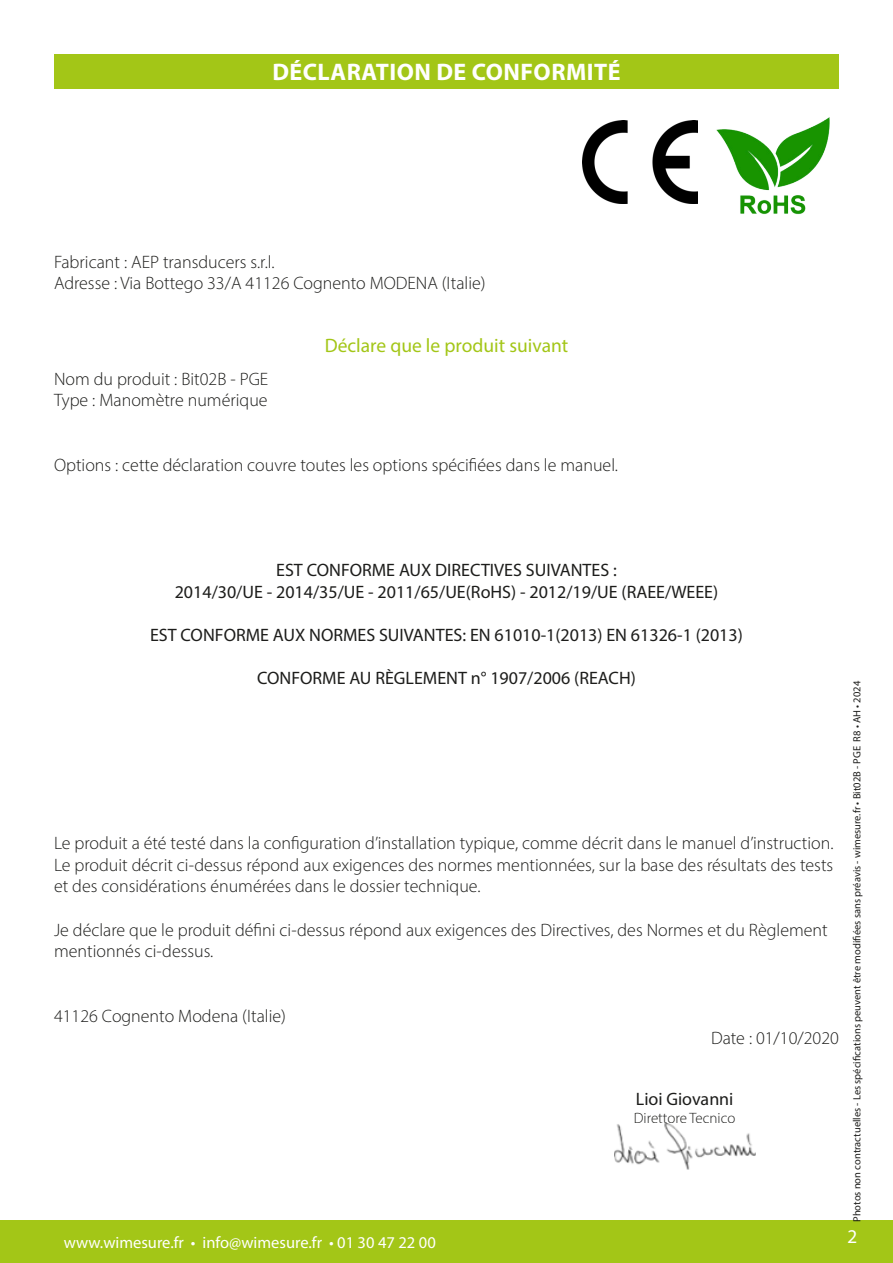
<style>
.page{position:relative;width:893px;height:1263px;background:#fff}
.page>*{position:absolute;margin:0;border:0;box-sizing:border-box;transform-origin:0 0}
.t1{font:700 24px "Myriad Pro";letter-spacing:.02em;color:#fff}
.t2{font:19.5px "Myriad Pro";color:#a3c617}
.t3{font:19.5px "Myriad Pro";color:#fff}
.t4{font:300 18px/21.6px "Myriad Pro";color:#1d1d1b;text-align:justify}
.t5{font:18px "Myriad Pro";color:#1d1d1b}
.t6{font:16.5px "Myriad Pro";color:#fff}
.t7{font:300 15px "Myriad Pro";color:#1d1d1b}
.t8{font:10.5px "Myriad Pro";color:#1d1d1b}
</style>
<div class="page">
<div style="left:0;top:1220px;width:893px;height:43px;background:#a3c617"></div>
<div style="left:54px;top:54px;width:785px;height:34px;background:#a3c617"></div>
<img style="left:615px;top:1123px;width:140px;height:46px">
<img style="left:583px;top:121px;width:115px;height:82px">
<img style="left:716px;top:117px;width:114px;height:98px">
<p class="t1" style="left:272px;top:56px;width:350px">DÉCLARATION DE CONFORMITÉ</p>
<p class="t4" style="left:54px;top:251px;width:222px">Fabricant : AEP transducers s.r.l.</p>
<p class="t4" style="left:54px;top:272px;width:433px">Adresse : Via Bottego 33/A 41126 Cognento MODENA (Italie)</p>
<p class="t4" style="left:54px;top:368px;width:216px">Nom du produit : Bit02B - PGE</p>
<p class="t4" style="left:54px;top:389px;width:215px">Type : Manomètre numérique</p>
<p class="t2" style="left:325px;top:333px;width:245px">Déclare que le produit suivant</p>
<p class="t4" style="left:54px;top:454px;width:566px">Options : cette déclaration couvre toutes les options spécifiées dans le manuel.</p>
<p class="t5" style="left:276px;top:559px;width:342px">EST CONFORME AUX DIRECTIVES SUIVANTES :</p>
<p class="t5" style="left:175px;top:580px;width:545px">2014/30/UE - 2014/35/UE - 2011/65/UE(RoHS) - 2012/19/UE (RAEE/WEEE)</p>
<p class="t5" style="left:150px;top:623px;width:594px">EST CONFORME AUX NORMES SUIVANTES: EN 61010-1(2013) EN 61326-1 (2013)</p>
<p class="t5" style="left:257px;top:667px;width:380px">CONFORME AU RÈGLEMENT n° 1907/2006 (REACH)</p>
<p class="t4" style="left:54px;top:832px;width:781px">Le produit a été testé dans la configuration d’installation typique, comme décrit dans le manuel d’instruction.<br>Le produit décrit ci-dessus répond aux exigences des normes mentionnées, sur la base des résultats des tests et des considérations énumérées dans le dossier technique.</p>
<p class="t4" style="left:54px;top:918px;width:775px">Je déclare que le produit défini ci-dessus répond aux exigences des Directives, des Normes et du Règlement mentionnés ci-dessus.</p>
<p class="t4" style="left:54px;top:1005px;width:234px">41126 Cognento Modena (Italie)</p>
<p class="t6" style="left:64px;top:1232px;width:374px">www.wimesure.fr • info@wimesure.fr • 01 30 47 22 00</p>
<p class="t4" style="left:711px;top:1026px;width:129px">Date : 01/10/2020</p>
<p class="t5" style="left:636px;top:1087px;width:99px">Lioi Giovanni</p>
<p class="t7" style="left:634px;top:1108px;width:103px">Direttore Tecnico</p>
<p class="t8" style="left:850px;top:1222px;width:542px;rotate:-90deg">Photos non contractuelles - Les spécifications peuvent être modifiées sans préavis - wimesure.fr • Bit02B - PGE R8 • AH • 2024</p>
<p class="t3" style="left:848px;top:1225px;width:10px">2</p>
</div>
